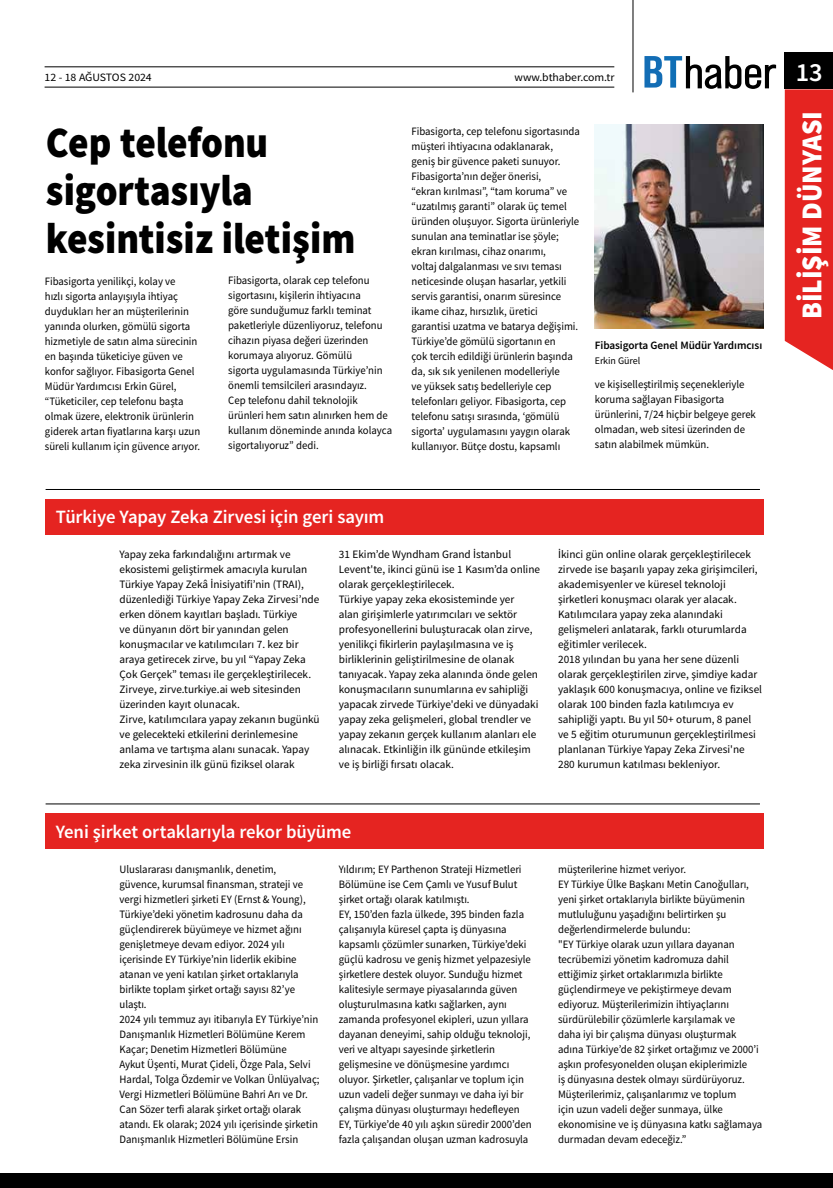
<style>
.page{position:relative;width:833px;height:1188px;background:#fff}
.page>*{position:absolute;margin:0;border:0;box-sizing:border-box;transform-origin:0 0}
.t1{font:43.38px/47.5px "Source Sans Variable";letter-spacing:.06em;color:#000;scale:.9 1}
.t2{font:28.88px "Source Sans Variable";letter-spacing:.035em;color:#fff;scale:.95 1}
.t3{font:26.25px "Source Sans Variable";color:#fff}
.t4{font:18.75px "Source Sans Variable";letter-spacing:.03em;color:#fff}
.t5{font:11.25px/15px "Source Sans Variable";letter-spacing:.02em;color:#000;scale:.96 1}
.t6{font:11.25px/15px "Source Sans Variable";letter-spacing:.02em;color:#000}
.t7{font:11.25px "Source Sans Variable";letter-spacing:.02em;color:#000;scale:1.05 1}
.t8{font:10px "Source Sans Variable";letter-spacing:.015em;color:#000}
</style>
<div class="page">
<img style="left:595px;top:124px;width:168px;height:204px">
<hr style="left:46px;top:489px;width:714px;height:1px;background:#000">
<hr style="left:46px;top:803px;width:714px;height:1px;background:#000">
<div style="left:46px;top:499px;width:718px;height:35px;background:#e52421"></div>
<div style="left:46px;top:813px;width:718px;height:35px;background:#e52421"></div>
<div style="left:0;top:1172px;width:833px;height:15px;background:#000"></div>
<div style="left:784px;top:52px;width:49px;height:37px;background:#000"></div>
<svg style="left:784px;top:89px;width:49px;height:281px;background:#e63230"></svg>
<hr style="left:632px;top:0;width:1px;height:92px;background:#000">
<svg style="left:644px;top:56px;width:132px;height:33px"></svg>
<hr style="left:45px;top:87px;width:569px;height:1px;background:#000">
<hr style="left:45px;top:66px;width:569px;height:1px;background:#000">
<p class="t7" style="left:45px;top:70px;width:103px">12 - 18 AĞUSTOS 2024</p>
<p class="t7" style="left:514px;top:70px;width:96px">www.bthaber.com.tr</p>
<h3 class="t3" style="left:795px;top:56px;width:27px">13</h3>
<h1 class="t1" style="left:46px;top:120px;width:343px">Cep telefonu sigortasıyla kesintisiz iletişim</h1>
<p class="t5" style="left:45px;top:273px;width:163px">Fibasigorta yenilikçi, kolay ve<br>hızlı sigorta anlayışıyla ihtiyaç duydukları her an müşterilerinin yanında olurken, gömülü sigorta hizmetiyle de satın alma sürecinin en başında tüketiciye güven ve konfor sağlıyor. Fibasigorta Genel Müdür Yardımcısı Erkin Gürel, “Tüketiciler, cep telefonu başta olmak üzere, elektronik ürünlerin giderek artan fiyatlarına karşı uzun süreli kullanım için güvence arıyor.</p>
<p class="t5" style="left:228px;top:273px;width:172px">Fibasigorta, olarak cep telefonu sigortasını, kişilerin ihtiyacına<br>göre sunduğumuz farklı teminat paketleriyle düzenliyoruz, telefonu cihazın piyasa değeri üzerinden korumaya alıyoruz. Gömülü<br>sigorta uygulamasında Türkiye’nin önemli temsilcileri arasındayız.<br>Cep telefonu dahil teknolojik ürünleri hem satın alınırken hem de kullanım döneminde anında kolayca sigortalıyoruz” dedi.</p>
<p class="t5" style="left:411px;top:123px;width:177px">Fibasigorta, cep telefonu sigortasında müşteri ihtiyacına odaklanarak,<br>geniş bir güvence paketi sunuyor.<br>Fibasigorta’nın değer önerisi,<br>“ekran kırılması”, “tam koruma” ve “uzatılmış garanti” olarak üç temel üründen oluşuyor. Sigorta ürünleriyle sunulan ana teminatlar ise şöyle; ekran kırılması, cihaz onarımı,<br>voltaj dalgalanması ve sıvı teması neticesinde oluşan hasarlar, yetkili servis garantisi, onarım süresince ikame cihaz, hırsızlık, üretici<br>garantisi uzatma ve batarya değişimi.<br>Türkiye’de gömülü sigortanın en<br>çok tercih edildiği ürünlerin başında da, sık sık yenilenen modelleriyle<br>ve yüksek satış bedelleriyle cep telefonları geliyor. Fibasigorta, cep telefonu satışı sırasında, ‘gömülü sigorta’ uygulamasını yaygın olarak kullanıyor. Bütçe dostu, kapsamlı</p>
<p class="t6" style="left:595px;top:337px;width:168px">Fibasigorta Genel Müdür Yardımcısı</p>
<p class="t8" style="left:595px;top:354px;width:47px">Erkin Gürel</p>
<p class="t5" style="left:595px;top:377px;width:169px">ve kişiselleştirilmiş seçenekleriyle koruma sağlayan Fibasigorta ürünlerini, 7/24 hiçbir belgeye gerek olmadan, web sitesi üzerinden de satın alabilmek mümkün.</p>
<h3 class="t4" style="left:56px;top:505px;width:329px">Türkiye Yapay Zeka Zirvesi için geri sayım</h3>
<p class="t6" style="left:119px;top:547px;width:201px">Yapay zeka farkındalığını artırmak ve ekosistemi geliştirmek amacıyla kurulan Türkiye Yapay Zekâ İnisiyatifi’nin (TRAI), düzenlediği Türkiye Yapay Zeka Zirvesi’nde erken dönem kayıtları başladı. Türkiye<br>ve dünyanın dört bir yanından gelen konuşmacılar ve katılımcıları 7. kez bir araya getirecek zirve, bu yıl “Yapay Zeka Çok Gerçek” teması ile gerçekleştirilecek.<br>Zirveye, zirve.turkiye.ai web sitesinden üzerinden kayıt olunacak.<br>Zirve, katılımcılara yapay zekanın bugünkü ve gelecekteki etkilerini derinlemesine anlama ve tartışma alanı sunacak. Yapay zeka zirvesinin ilk günü fiziksel olarak</p>
<p class="t6" style="left:339px;top:547px;width:203px">31 Ekim’de Wyndham Grand İstanbul Levent'te, ikinci günü ise 1 Kasım’da online olarak gerçekleştirilecek.<br>Türkiye yapay zeka ekosisteminde yer<br>alan girişimlerle yatırımcıları ve sektör profesyonellerini buluşturacak olan zirve, yenilikçi fikirlerin paylaşılmasına ve iş birliklerinin geliştirilmesine de olanak tanıyacak. Yapay zeka alanında önde gelen konuşmacıların sunumlarına ev sahipliği yapacak zirvede Türkiye'deki ve dünyadaki yapay zeka gelişmeleri, global trendler ve yapay zekanın gerçek kullanım alanları ele alınacak. Etkinliğin ilk gününde etkileşim ve iş birliği fırsatı olacak.</p>
<p class="t6" style="left:558px;top:547px;width:205px">İkinci gün online olarak gerçekleştirilecek zirvede ise başarılı yapay zeka girişimcileri, akademisyenler ve küresel teknoloji şirketleri konuşmacı olarak yer alacak.<br>Katılımcılara yapay zeka alanındaki gelişmeleri anlatarak, farklı oturumlarda eğitimler verilecek.<br>2018 yılından bu yana her sene düzenli olarak gerçekleştirilen zirve, şimdiye kadar yaklaşık 600 konuşmacıya, online ve fiziksel olarak 100 binden fazla katılımcıya ev sahipliği yaptı. Bu yıl 50+ oturum, 8 panel ve 5 eğitim oturumunun gerçekleştirilmesi planlanan Türkiye Yapay Zeka Zirvesi'ne 280 kurumun katılması bekleniyor.</p>
<h3 class="t4" style="left:56px;top:819px;width:297px">Yeni şirket ortaklarıyla rekor büyüme</h3>
<p class="t5" style="left:119px;top:861px;width:209px">Uluslararası danışmanlık, denetim,<br>güvence, kurumsal finansman, strateji ve vergi hizmetleri şirketi EY (Ernst &amp; Young), Türkiye’deki yönetim kadrosunu daha da güçlendirerek büyümeye ve hizmet ağını genişletmeye devam ediyor. 2024 yılı içerisinde EY Türkiye’nin liderlik ekibine atanan ve yeni katılan şirket ortaklarıyla birlikte toplam şirket ortağı sayısı 82’ye ulaştı.<br>2024 yılı temmuz ayı itibarıyla EY Türkiye’nin Danışmanlık Hizmetleri Bölümüne Kerem Kaçar; Denetim Hizmetleri Bölümüne<br>Aykut Üşenti, Murat Çideli, Özge Pala, Selvi Hardal, Tolga Özdemir ve Volkan Ünlüyalvaç; Vergi Hizmetleri Bölümüne Bahri Arı ve Dr.<br>Can Sözer terfi alarak şirket ortağı olarak atandı. Ek olarak; 2024 yılı içerisinde şirketin Danışmanlık Hizmetleri Bölümüne Ersin</p>
<p class="t5" style="left:339px;top:861px;width:202px">Yıldırım; EY Parthenon Strateji Hizmetleri Bölümüne ise Cem Çamlı ve Yusuf Bulut şirket ortağı olarak katılmıştı.<br>EY, 150’den fazla ülkede, 395 binden fazla çalışanıyla küresel çapta iş dünyasına kapsamlı çözümler sunarken, Türkiye’deki güçlü kadrosu ve geniş hizmet yelpazesiyle şirketlere destek oluyor. Sunduğu hizmet kalitesiyle sermaye piyasalarında güven oluşturulmasına katkı sağlarken, aynı zamanda profesyonel ekipleri, uzun yıllara dayanan deneyimi, sahip olduğu teknoloji, veri ve altyapı sayesinde şirketlerin gelişmesine ve dönüşmesine yardımcı oluyor. Şirketler, çalışanlar ve toplum için uzun vadeli değer sunmayı ve daha iyi bir çalışma dünyası oluşturmayı hedefleyen EY, Türkiye’de 40 yılı aşkın süredir 2000’den fazla çalışandan oluşan uzman kadrosuyla</p>
<p class="t5" style="left:558px;top:861px;width:214px">müşterilerine hizmet veriyor.<br>EY Türkiye Ülke Başkanı Metin Canoğulları, yeni şirket ortaklarıyla birlikte büyümenin mutluluğunu yaşadığını belirtirken şu değerlendirmelerde bulundu:<br>"EY Türkiye olarak uzun yıllara dayanan tecrübemizi yönetim kadromuza dahil ettiğimiz şirket ortaklarımızla birlikte güçlendirmeye ve pekiştirmeye devam ediyoruz. Müşterilerimizin ihtiyaçlarını sürdürülebilir çözümlerle karşılamak ve<br>daha iyi bir çalışma dünyası oluşturmak adına Türkiye’de 82 şirket ortağımız ve 2000’i aşkın profesyonelden oluşan ekiplerimizle<br>iş dünyasına destek olmayı sürdürüyoruz.<br>Müşterilerimiz, çalışanlarımız ve toplum<br>için uzun vadeli değer sunmaya, ülke ekonomisine ve iş dünyasına katkı sağlamaya durmadan devam edeceğiz.”</p>
<h2 class="t2" style="left:794px;top:319px;width:218px;rotate:-90deg">BİLİŞİM DÜNYASI</h2>
</div>
